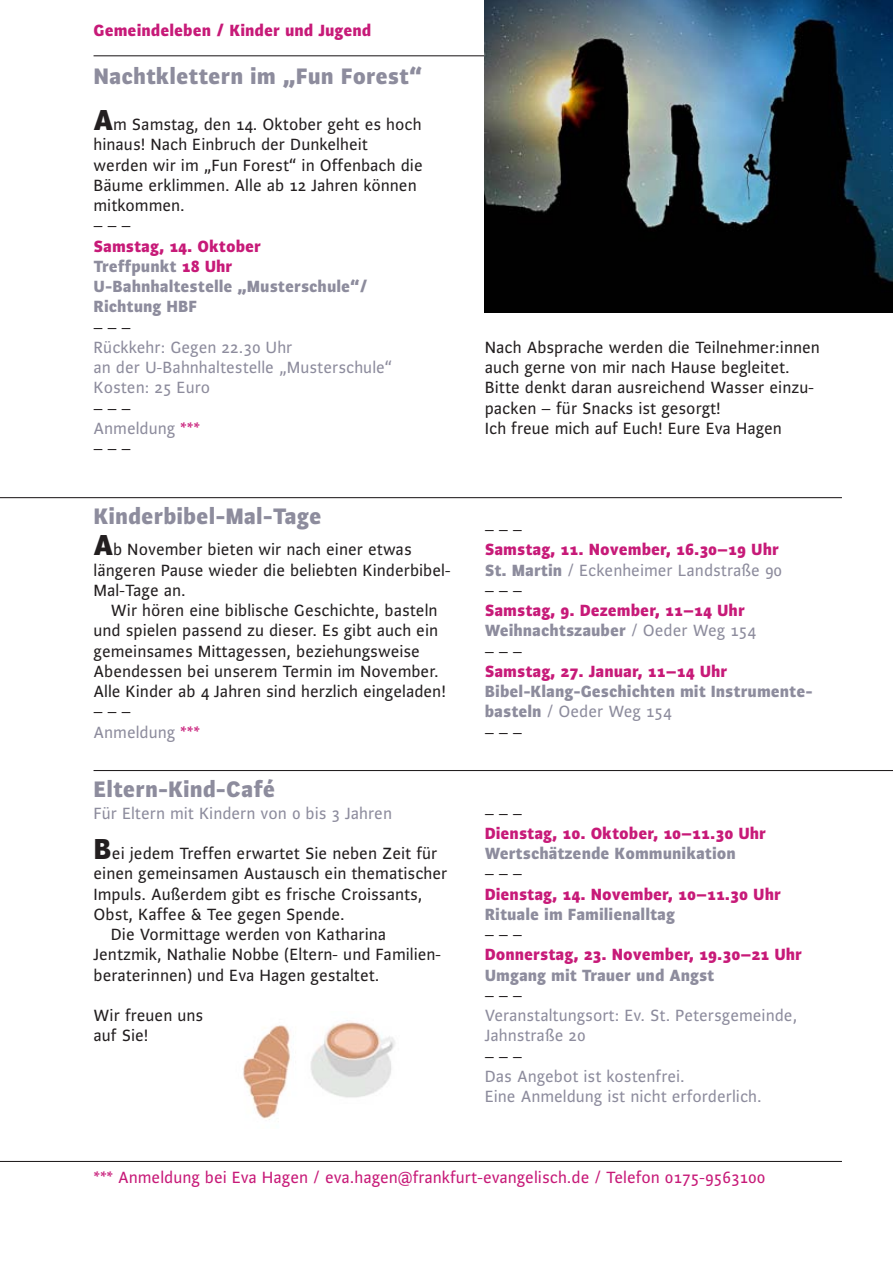
<style>
.page{position:relative;width:893px;height:1263px;background:#fff}
.page>*{position:absolute;margin:0;border:0;box-sizing:border-box;transform-origin:0 0}
.t1{font:800 23.85px "Alibi";color:#8d8c9d}
.t2{font:17.25px/20.2px "Alibi Roman Os F";color:#231f20}
.t3{font:17.25px/20.2px "Alibi Roman Os F";color:#8d8c9d}
.t4{font:800 17.25px/20.2px "Alibi";color:#c71a78}
.t5{font:800 17.25px/20.2px "Alibi";color:#8d8c9d}
.t6{font:17.25px "Alibi Roman Os F";color:#c71a78}
.s1{font-family:"Alibi";font-weight:800;font-size:30.75px}
.s2{color:#c71a78}
.s3{color:#231f20}
.s4{color:#8d8c9d}
.s5{font-family:"Alibi";font-weight:800}
.s6{font-family:"Alibi Roman Os F";font-weight:400;color:#8d8c9d}
</style>
<div class="page">
<hr style="left:94px;top:55px;width:799px;height:1px;background:#231f20">
<hr style="left:0;top:1161px;width:842px;height:1px;background:#231f20">
<hr style="left:0;top:497px;width:842px;height:1px;background:#231f20">
<hr style="left:94px;top:770px;width:799px;height:1px;background:#231f20">
<img style="left:485px;top:0;width:408px;height:312px">
<img style="left:243px;top:1020px;width:152px;height:100px">
<p class="t4" style="left:94px;top:20px;width:279px">Gemeindeleben / Kinder und Jugend</p>
<h1 class="t1" style="left:94px;top:61px;width:330px">Nachtklettern im „Fun Forest“</h1>
<p class="t2" style="left:94px;top:114px;width:331px"><span class="s1">A</span>m Samstag, den 14. Oktober geht es hoch hinaus! Nach Einbruch der Dunkelheit werden wir im „Fun Forest“ in Offenbach die<br>Bäume erklimmen. Alle ab 12 Jahren können mitkommen.<br>–––</p>
<p class="t5" style="left:94px;top:235px;width:276px"><span class="s2">Samstag, 14. Oktober<br></span>Treffpunkt <span class="s2">18 Uhr<br></span>U-Bahnhaltestelle „Musterschule“/<br>Richtung HBF</p>
<p class="t2" style="left:94px;top:316px;width:39px">–––</p>
<p class="t3" style="left:94px;top:336px;width:300px">Rückkehr: Gegen 22.30 Uhr<br>an der U-Bahnhaltestelle „Musterschule“<br>Kosten: 25 Euro</p>
<p class="t3" style="left:94px;top:397px;width:108px"><span class="s3">–––<br></span>Anmeldung <span class="s2">*** </span><span class="s3">–––</span></p>
<h1 class="t1" style="left:94px;top:500px;width:229px">Kinderbibel-Mal-Tage</h1>
<p class="t2" style="left:94px;top:539px;width:359px"><span class="s1">A</span>b November bieten wir nach einer etwas längeren Pause wieder die beliebten Kinderbibel-<br>Mal-Tage an.</p>
<p class="t2" style="left:94px;top:600px;width:354px;text-indent:17px">Wir hören eine biblische Geschichte, basteln und spielen passend zu dieser. Es gibt auch ein gemeinsames Mittagessen, beziehungsweise Abendessen bei unserem Termin im November.<br>Alle Kinder ab 4 Jahren sind herzlich eingeladen! –––<br><span class="s4">Anmeldung</span> <span class="s2">***</span></p>
<h1 class="t1" style="left:94px;top:774px;width:183px">Eltern-Kind-Café</h1>
<p class="t3" style="left:94px;top:802px;width:300px">Für Eltern mit Kindern von 0 bis 3 Jahren</p>
<p class="t2" style="left:94px;top:843px;width:345px"><span class="s1">B</span>ei jedem Treffen erwartet Sie neben Zeit für</p>
<p class="t2" style="left:94px;top:863px;width:355px">einen gemeinsamen Austausch ein thematischer</p>
<p class="t2" style="left:94px;top:883px;width:331px">Impuls. Außerdem gibt es frische Croissants,</p>
<p class="t2" style="left:94px;top:903px;width:253px">Obst, Kaffee &amp; Tee gegen Spende.</p>
<p class="t2" style="left:111px;top:924px;width:277px">Die Vormittage werden von Katharina</p>
<p class="t2" style="left:94px;top:944px;width:349px">Jentzmik, Nathalie Nobbe (Eltern- und Familien-</p>
<p class="t2" style="left:94px;top:964px;width:287px">beraterinnen) und Eva Hagen gestaltet.</p>
<p class="t2" style="left:94px;top:1005px;width:111px">Wir freuen uns auf Sie!</p>
<p class="t2" style="left:485px;top:336px;width:337px">Nach Absprache werden die Teilnehmer:innen auch gerne von mir nach Hause begleitet.<br>Bitte denkt daran ausreichend Wasser einzu&shy;packen – für Snacks ist gesorgt!<br>Ich freue mich auf Euch! Eure Eva Hagen</p>
<p class="t2" style="left:485px;top:519px;width:39px">–––</p>
<p class="t4" style="left:485px;top:539px;width:296px">Samstag, 11. November, 16.30–19 Uhr</p>
<p class="t3" style="left:485px;top:559px;width:299px"><span class="s5">St. Martin</span> / Eckenheimer Landstraße 90 <span class="s3">–––</span></p>
<p class="t4" style="left:485px;top:600px;width:273px">Samstag, 9. Dezember, 11–14 Uhr<br><span class="s4">Weihnachtszauber</span> <span class="s6">/ Oeder Weg 154</span></p>
<p class="t2" style="left:485px;top:640px;width:39px">–––</p>
<p class="t4" style="left:485px;top:660px;width:244px">Samstag, 27. Januar, 11–14 Uhr</p>
<p class="t5" style="left:485px;top:681px;width:329px">Bibel-Klang-Geschichten mit Instrumente-</p>
<p class="t3" style="left:485px;top:701px;width:188px"><span class="s5">basteln</span> / Oeder Weg 154 <span class="s3">–––</span></p>
<p class="t2" style="left:485px;top:802px;width:39px">–––</p>
<p class="t4" style="left:485px;top:822px;width:283px">Dienstag, 10. Oktober, 10–11.30 Uhr</p>
<p class="t5" style="left:485px;top:843px;width:253px">Wertschätzende Kommunikation</p>
<p class="t2" style="left:485px;top:863px;width:39px">–––</p>
<p class="t4" style="left:485px;top:883px;width:298px">Dienstag, 14. November, 10–11.30 Uhr</p>
<p class="t5" style="left:485px;top:903px;width:192px">Rituale im Familienalltag</p>
<p class="t2" style="left:485px;top:924px;width:39px">–––</p>
<p class="t4" style="left:485px;top:944px;width:319px">Donnerstag, 23. November, 19.30–21 Uhr</p>
<p class="t5" style="left:485px;top:964px;width:231px">Umgang mit Trauer und Angst</p>
<p class="t2" style="left:485px;top:984px;width:39px">–––</p>
<p class="t3" style="left:485px;top:1005px;width:314px">Veranstaltungsort: Ev. St. Petersgemeinde,<br>Jahnstraße 20</p>
<p class="t2" style="left:485px;top:1045px;width:39px">–––</p>
<p class="t3" style="left:485px;top:1065px;width:279px">Das Angebot ist kostenfrei.<br>Eine Anmeldung ist nicht erforderlich.</p>
<p class="t6" style="left:94px;top:1166px;width:673px">*** Anmeldung bei Eva Hagen / eva.hagen@frankfurt-evangelisch.de / Telefon 0175-9563100</p>
</div>
